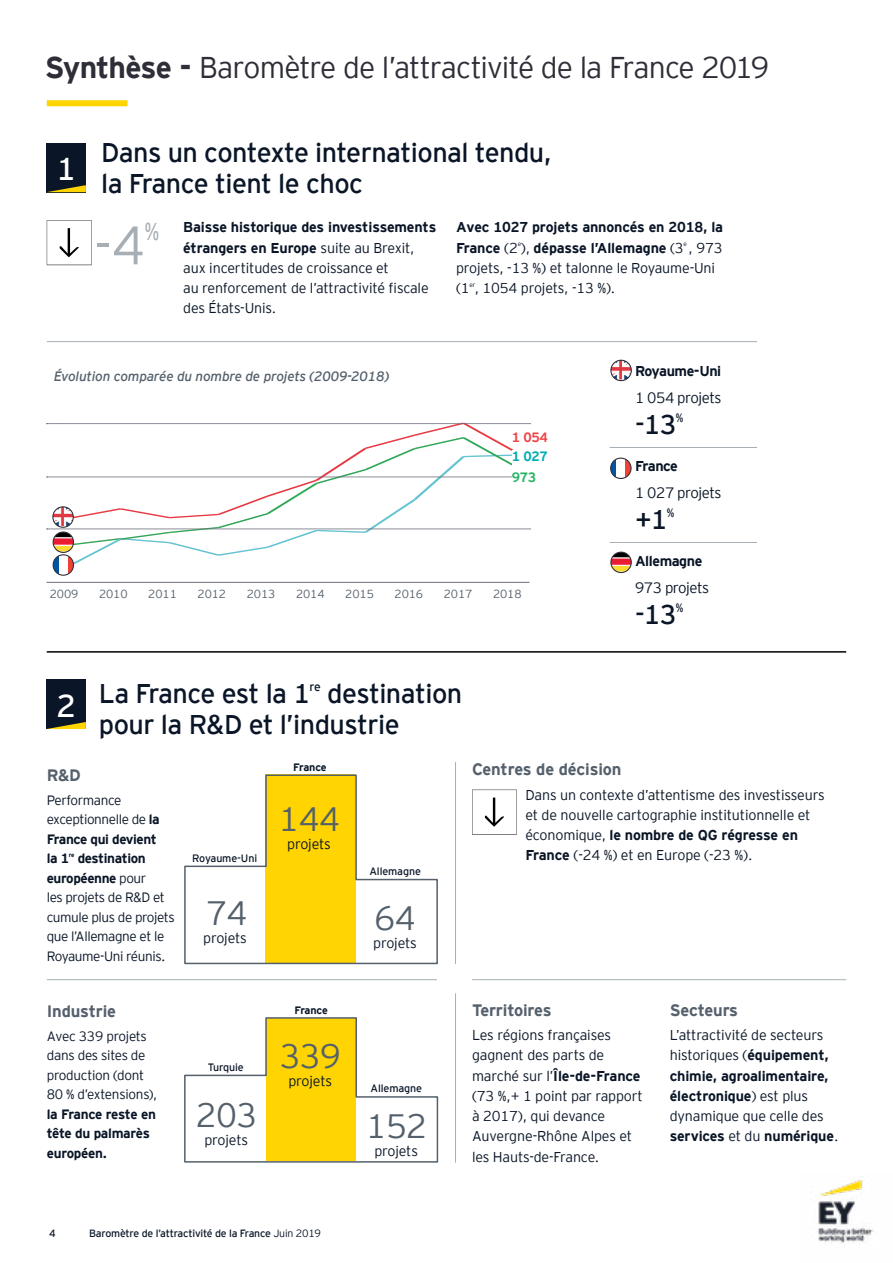
<style>
.page{position:relative;width:893px;height:1263px;background:#fff}
.page>*{position:absolute;margin:0;border:0;box-sizing:border-box;transform-origin:0 0}
.t1{font:300 54px "EY Interstate";color:#a7afb5}
.t2{font:300 33.75px "EY Interstate";letter-spacing:-.02em;color:#54606b}
.t3{font:31.5px "EY Interstate";color:#fff}
.t4{font:300 30px "EY Interstate";letter-spacing:-.035em;color:#2e2e38}
.t5{font:27px/31.5px "EY Interstate";letter-spacing:-.02em;color:#0a1627}
.t6{font:700 16.5px "EY Interstate";letter-spacing:-.01em;color:#54606b}
.t7{font:300 15px "EY Interstate";letter-spacing:-.03em;color:#0a1627}
.t8{font:300 14.25px/20.2px "EY Interstate";letter-spacing:-.01em;color:#0a1627}
.t9{font:700 14.25px "EY Interstate";letter-spacing:-.03em;color:#0a1627}
.t10{font:300 13.5px/19.5px "EY Interstate";letter-spacing:-.03em;color:#0a1627}
.t11{font:italic 13.5px "EY Interstate";letter-spacing:-.01em;color:#54606b}
.t12{font:700 13.5px/19.5px "EY Interstate";letter-spacing:-.02em;color:#0a1627}
.t13{font:700 13.5px "EY Interstate";color:#ef464b}
.t14{font:700 13.5px "EY Interstate";color:#00aeb1}
.t15{font:700 13.5px "EY Interstate";color:#29b566}
.t16{font:12.15px "EY Interstate";color:#0a1627}
.t17{font:300 11.7px "EY Interstate";letter-spacing:-.01em;color:#54606b}
.t18{font:10.65px "EY Interstate";letter-spacing:-.01em;color:#0a1627}
.t19{font:700 10.65px "EY Interstate";letter-spacing:-.02em;color:#0a1627}
.t20{font:10.5px "EY Interstate";letter-spacing:-.02em;color:#0a1627}
.s1{font-weight:700}
.s2{font-size:24.3px;color:#a7afb5}
.s3{font-size:14.25px}
.s4{font-weight:300}
</style>
<div class="page">
<svg style="left:184px;top:774px;width:254px;height:191px"></svg>
<svg style="left:612px;top:360px;width:19px;height:21px"></svg>
<div style="left:610px;top:360px;width:22px;height:21px;border:1px solid #2e2e38;border-radius:50%"></div>
<svg style="left:612px;top:552px;width:19px;height:20px"></svg>
<div style="left:610px;top:552px;width:22px;height:21px;border:1px solid #2e2e38;border-radius:50%"></div>
<div style="left:53px;top:554px;width:21px;height:22px;border:1px solid #2e2e38;border-radius:50%"></div>
<svg style="left:611px;top:458px;width:19px;height:19px"></svg>
<div style="left:610px;top:458px;width:22px;height:21px;border:1px solid #2e2e38;border-radius:50%"></div>
<div style="left:47px;top:100px;width:81px;height:6px;background:#ffd400"></div>
<img style="left:818px;top:1176px;width:56px;height:67px">
<hr style="left:472px;top:979px;width:374px;height:1px;background:#a7afb5">
<hr style="left:47px;top:979px;width:390px;height:1px;background:#a7afb5">
<hr style="left:47px;top:341px;width:710px;height:1px;background:#a7afb5">
<hr style="left:455px;top:993px;width:1px;height:169px;background:#a7afb5">
<svg style="left:46px;top:422px;width:484px;height:153px"></svg>
<hr style="left:46px;top:582px;width:483px;height:1px;background:#6a6c79">
<svg style="left:47px;top:220px;width:45px;height:45px"></svg>
<div style="left:512px;top:431px;width:49px;height:14px;background:#fff"></div>
<div style="left:512px;top:471px;width:49px;height:15px;background:#fff"></div>
<div style="left:512px;top:450px;width:49px;height:14px;background:#fff"></div>
<svg style="left:472px;top:790px;width:45px;height:45px"></svg>
<hr style="left:455px;top:762px;width:1px;height:202px;background:#a7afb5">
<hr style="left:47px;top:651px;width:799px;height:2px;background:#000">
<hr style="left:609px;top:447px;width:148px;height:1px;background:#a7afb5">
<hr style="left:609px;top:542px;width:148px;height:1px;background:#a7afb5">
<svg style="left:184px;top:1017px;width:255px;height:146px"></svg>
<div style="left:47px;top:143px;width:39px;height:49px;background:#0a1627"></div>
<svg style="left:48px;top:185px;width:38px;height:7px"></svg>
<div style="left:47px;top:680px;width:39px;height:49px;background:#0a1627"></div>
<svg style="left:47px;top:722px;width:39px;height:7px"></svg>
<h3 class="t4" style="left:45px;top:46px;width:726px"><span class="s1">Synthèse -</span> Baromètre de l’attractivité de la France 2019</h3>
<h3 class="t3" style="left:57px;top:147px;width:21px">1</h3>
<h3 class="t5" style="left:101px;top:135px;width:452px">Dans un contexte international tendu, la France tient le choc</h3>
<h1 class="t1" style="left:95px;top:207px;width:52px">-4</h1>
<p class="t8" style="left:183px;top:216px;width:255px;text-indent:-39px"><span class="s2">%</span> <span class="s1">Baisse historique des investissements étrangers en Europe</span> suite au Brexit, aux incertitudes de croissance et<br>au renforcement de l’attractivité fiscale des États-Unis.</p>
<p class="t8" style="left:456px;top:216px;width:269px"><span class="s1">Avec 1027 projets annoncés en 2018, la France</span> (2<sup>e</sup>), <span class="s1">dépasse l’Allemagne</span> (3<sup>e</sup> , 973 projets, -13 %) et talonne le Royaume-Uni (1<sup>er</sup>, 1054 projets, -13 %).</p>
<p class="t11" style="left:54px;top:366px;width:337px">Évolution comparée du nombre de projets (2009-2018)</p>
<p class="t13" style="left:512px;top:427px;width:38px">1 054</p>
<p class="t15" style="left:512px;top:467px;width:26px">973</p>
<p class="t14" style="left:512px;top:446px;width:38px">1 027</p>
<p class="t17" style="left:50px;top:586px;width:30px">2009</p>
<p class="t17" style="left:99px;top:586px;width:30px">2010</p>
<p class="t17" style="left:148px;top:586px;width:30px">2011</p>
<p class="t17" style="left:198px;top:586px;width:30px">2012</p>
<p class="t17" style="left:247px;top:586px;width:30px">2013</p>
<p class="t17" style="left:296px;top:586px;width:30px">2014</p>
<p class="t17" style="left:345px;top:586px;width:30px">2015</p>
<p class="t17" style="left:395px;top:586px;width:30px">2016</p>
<p class="t17" style="left:444px;top:586px;width:30px">2017</p>
<p class="t17" style="left:493px;top:586px;width:30px">2018</p>
<h3 class="t3" style="left:57px;top:683px;width:21px">2</h3>
<h3 class="t5" style="left:99px;top:676px;width:365px;text-indent:228px">destination pour la R&amp;D et l’industrie</h3>
<h3 class="t5" style="left:99px;top:676px;width:213px">La France est la 1</h3>
<p class="t16" style="left:310px;top:678px;width:13px">re</p>
<p class="t9" style="left:635px;top:360px;width:88px">Royaume-Uni</p>
<p class="t7" style="left:635px;top:387px;width:88px">1 054 projets</p>
<h3 class="t5" style="left:635px;top:407px;width:43px">-13</h3>
<p class="t16" style="left:676px;top:409px;width:9px">%</p>
<p class="t9" style="left:635px;top:455px;width:44px">France</p>
<p class="t7" style="left:635px;top:482px;width:88px">1 027 projets</p>
<h3 class="t5" style="left:635px;top:502px;width:34px">+1</h3>
<p class="t16" style="left:667px;top:504px;width:9px">%</p>
<p class="t9" style="left:635px;top:550px;width:69px">Allemagne</p>
<p class="t7" style="left:635px;top:577px;width:76px">973 projets</p>
<h3 class="t5" style="left:635px;top:597px;width:43px">-13</h3>
<p class="t16" style="left:676px;top:599px;width:9px">%</p>
<p class="t6" style="left:47px;top:763px;width:36px">R&amp;D</p>
<p class="t10" style="left:47px;top:789px;width:129px">Performance exceptionnelle de <span class="s1">la<br>France qui devient<br>la 1</span><sup>re</sup> <span class="s1">destination européenne</span> pour<br>les projets de R&amp;D et cumule plus de projets que l’Allemagne et le<br>Royaume-Uni réunis<span class="s3">.</span></p>
<p class="t6" style="left:47px;top:999px;width:71px">Industrie</p>
<p class="t10" style="left:47px;top:1025px;width:112px">Avec 339 projets dans des sites de production (dont<br>80 % d’extensions),</p>
<p class="t12" style="left:47px;top:1103px;width:111px">la France reste en tête du palmarès européen.</p>
<p class="t18" style="left:192px;top:850px;width:66px">Royaume-Uni</p>
<h2 class="t2" style="left:206px;top:889px;width:43px">74</h2>
<p class="t8" style="left:203px;top:927px;width:45px">projets</p>
<p class="t18" style="left:208px;top:1060px;width:37px">Turquie</p>
<h2 class="t2" style="left:196px;top:1091px;width:63px">203</h2>
<p class="t8" style="left:204px;top:1129px;width:45px">projets</p>
<p class="t19" style="left:293px;top:759px;width:35px">France</p>
<h2 class="t2" style="left:279px;top:795px;width:63px">144</h2>
<p class="t8" style="left:287px;top:833px;width:45px">projets</p>
<p class="t19" style="left:294px;top:1002px;width:35px">France</p>
<h2 class="t2" style="left:280px;top:1032px;width:63px">339</h2>
<p class="t8" style="left:288px;top:1070px;width:45px">projets</p>
<p class="t20" style="left:49px;top:1225px;width:8px">4</p>
<p class="t20" style="left:89px;top:1226px;width:233px">Baromètre de l’attractivité de la France <span class="s4">Juin 2019</span></p>
<p class="t18" style="left:369px;top:863px;width:53px">Allemagne</p>
<h2 class="t2" style="left:374px;top:894px;width:43px">64</h2>
<p class="t8" style="left:373px;top:932px;width:45px">projets</p>
<p class="t18" style="left:371px;top:1081px;width:53px">Allemagne</p>
<h2 class="t2" style="left:366px;top:1102px;width:63px">152</h2>
<p class="t8" style="left:374px;top:1140px;width:45px">projets</p>
<p class="t6" style="left:472px;top:757px;width:151px">Centres de décision</p>
<p class="t8" style="left:525px;top:784px;width:301px">Dans un contexte d’attentisme des investisseurs et de nouvelle cartographie institutionnelle et économique, <span class="s1">le nombre de QG régresse en France</span> (-24 %) et en Europe (-23 %).</p>
<p class="t6" style="left:472px;top:998px;width:81px">Territoires</p>
<p class="t8" style="left:472px;top:1024px;width:172px">Les régions françaises gagnent des parts de marché sur l’<span class="s1">Île-de-France </span>(73 %,+ 1 point par rapport à 2017), qui devance<br>Auvergne-Rhône Alpes et les Hauts-de-France.</p>
<p class="t6" style="left:670px;top:998px;width:70px">Secteurs</p>
<p class="t8" style="left:670px;top:1024px;width:170px">L’attractivité de secteurs historiques (<span class="s1">équipement, chimie, agroalimentaire, électronique</span>) est plus dynamique que celle des <span class="s1">services</span> et du <span class="s1">numérique</span>.</p>
</div>
